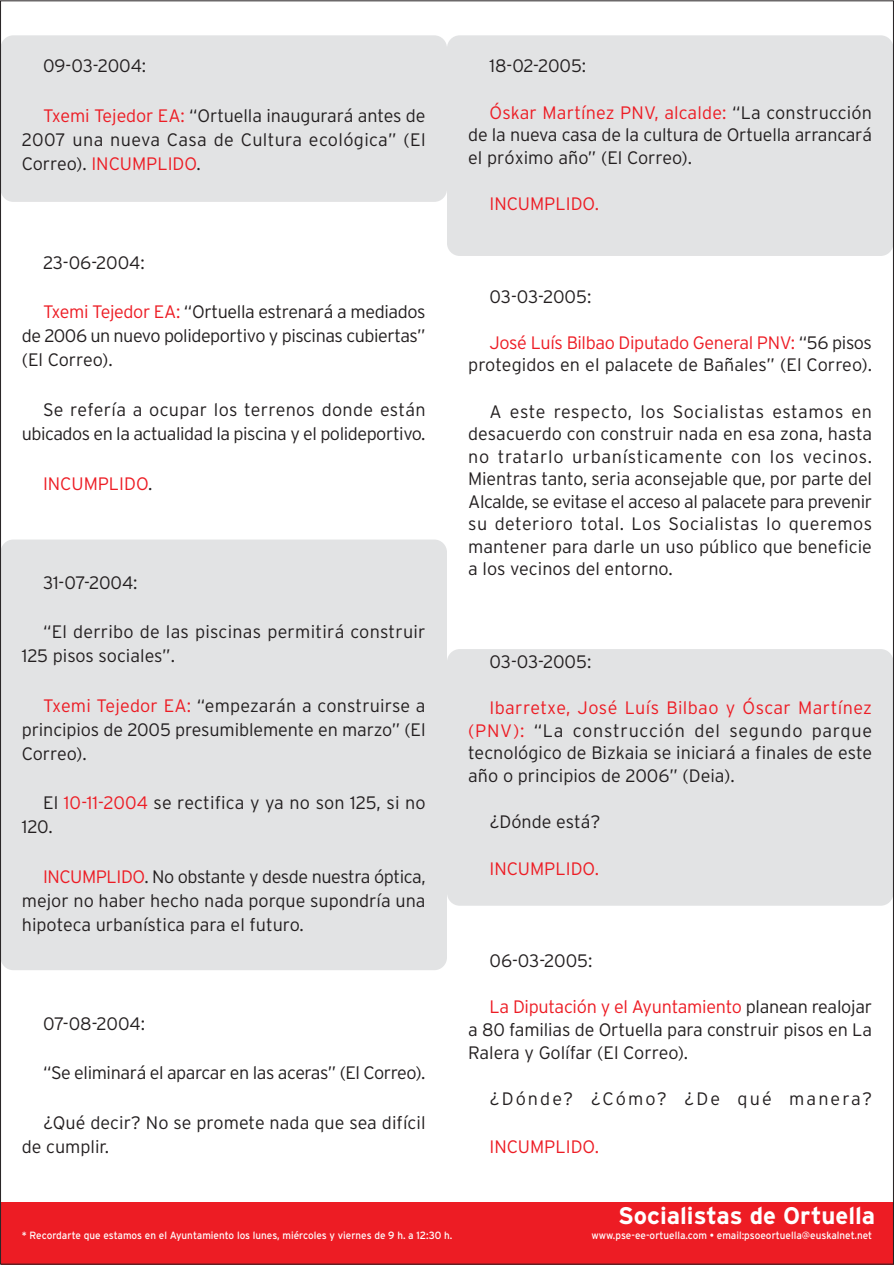
<style>
.page{position:relative;width:894px;height:1265px;background:#fff}
.page>*{position:absolute;margin:0;border:0;box-sizing:border-box;transform-origin:0 0}
.t1{font:700 24px "Interstate";color:#fff}
.t2{font:300 18px/22.5px "Interstate";color:#231f20;text-align:justify}
.t3{font:300 18px/24px "Interstate";letter-spacing:-.025em;color:#231f20;text-align:right}
.t4{font:300 18px/22.5px "Interstate";letter-spacing:-.02em;color:#231f20;text-align:right}
.t5{font:300 18px "Interstate";color:#ed1c24}
.t6{font:300 18px "Interstate";letter-spacing:.115em;color:#231f20}
.t7{font:10.5px "Interstate";color:#fff;scale:.95 1}
.s1{color:#ed1c24}
.s2{color:#231f20}
</style>
<div class="page">
<div style="left:447px;top:649px;width:446px;height:256px;background:#e2e3e4;border-radius:13px"></div>
<div style="left:447px;top:35px;width:446px;height:221px;background:#e2e3e4;border-radius:13px"></div>
<div style="left:1px;top:539px;width:446px;height:431px;background:#e2e3e4;border-radius:13px"></div>
<div style="left:1px;top:35px;width:446px;height:167px;background:#e2e3e4;border-radius:13px"></div>
<div style="left:1px;top:1201px;width:892px;height:63px;background:#ed1c24"></div>
<p class="t2" style="left:43px;top:56px;width:105px">09-03-2004:</p>
<p class="t2" style="left:22px;top:105px;width:405px;line-height:24px;text-indent:21px"><span class="s1">Txemi Tejedor EA:</span> “Ortuella inaugurará antes de 2007 una nueva Casa de Cultura ecológica” (El Correo). <span class="s1">INCUMPLIDO</span>.</p>
<p class="t2" style="left:43px;top:253px;width:103px">23-06-2004:</p>
<p class="t2" style="left:22px;top:301px;width:405px;line-height:24px;text-indent:21px"><span class="s1">Txemi Tejedor EA:</span> “Ortuella estrenará a mediados de 2006 un nuevo polideportivo y piscinas cubiertas” (El Correo).</p>
<p class="t3" style="left:22px;top:399px;width:405px">Se refería a ocupar los terrenos donde están ubicados en la actualidad la piscina y el polideportivo.</p>
<p class="t5" style="left:43px;top:476px;width:111px">INCUMPLIDO<span class="s2">.</span></p>
<p class="t2" style="left:43px;top:572px;width:96px">31-07-2004:</p>
<p class="t2" style="left:22px;top:621px;width:405px;line-height:24px;text-indent:21px">“El derribo de las piscinas permitirá construir<br>125 pisos sociales”.</p>
<p class="t2" style="left:22px;top:694px;width:405px;line-height:24px;text-indent:21px"><span class="s1">Txemi Tejedor EA:</span> “empezarán a construirse a principios de 2005 presumiblemente en marzo” (El Correo).</p>
<p class="t2" style="left:22px;top:792px;width:405px;line-height:24px;text-indent:21px">El <span class="s1">10-11-2004</span> se rectifica y ya no son 125, si no<br>120.</p>
<p class="t2" style="left:22px;top:866px;width:405px;line-height:24px;text-indent:21px"><span class="s1">INCUMPLIDO</span>. No obstante y desde nuestra óptica, mejor no haber hecho nada porque supondría una hipoteca urbanística para el futuro.</p>
<p class="t2" style="left:43px;top:1013px;width:103px">07-08-2004:</p>
<p class="t3" style="left:43px;top:1062px;width:384px">“Se eliminará el aparcar en las aceras” (El Correo).</p>
<p class="t2" style="left:22px;top:1112px;width:405px;line-height:24px;text-indent:21px">¿Qué decir? No se promete nada que sea difícil de cumplir.</p>
<p class="t2" style="left:490px;top:56px;width:98px">18-02-2005:</p>
<p class="t2" style="left:468px;top:102px;width:405px;text-indent:21px"><span class="s1">Óskar Martínez PNV, alcalde:</span> “La construcción de la nueva casa de la cultura de Ortuella arrancará el próximo año” (El Correo).</p>
<p class="t5" style="left:490px;top:197px;width:111px">INCUMPLIDO.</p>
<p class="t2" style="left:490px;top:286px;width:103px">03-03-2005:</p>
<p class="t4" style="left:468px;top:333px;width:405px"><span class="s1">José Luís Bilbao Diputado General PNV:</span> “56 pisos protegidos en el palacete de Bañales” (El Correo).</p>
<p class="t2" style="left:468px;top:401px;width:405px;text-indent:21px">A este respecto, los Socialistas estamos en desacuerdo con construir nada en esa zona, hasta no tratarlo urbanísticamente con los vecinos.<br>Mientras tanto, seria aconsejable que, por parte del Alcalde, se evitase el acceso al palacete para prevenir su deterioro total. Los Socialistas lo queremos mantener para darle un uso público que beneficie a los vecinos del entorno.</p>
<p class="t2" style="left:490px;top:652px;width:103px">03-03-2005:</p>
<p class="t2" style="left:468px;top:698px;width:405px;text-indent:21px"><span class="s1">Ibarretxe, José Luís Bilbao y Óscar Martínez (PNV):</span> “La construcción del segundo parque tecnológico de Bizkaia se iniciará a finales de este año o principios de 2006” (Deia).</p>
<p class="t2" style="left:490px;top:812px;width:113px">¿Dónde está?</p>
<p class="t5" style="left:490px;top:861px;width:111px">INCUMPLIDO.</p>
<p class="t2" style="left:490px;top:951px;width:104px">06-03-2005:</p>
<p class="t2" style="left:468px;top:997px;width:405px;text-indent:21px"><span class="s1">La Diputación y el Ayuntamiento</span> planean realojar a 80 familias de Ortuella para construir pisos en La Ralera y Golífar (El Correo).</p>
<p class="t6" style="left:490px;top:1091px;width:384px">¿Dónde? ¿Cómo? ¿De qué manera?</p>
<p class="t5" style="left:490px;top:1139px;width:111px">INCUMPLIDO.</p>
<h1 class="t1" style="left:618px;top:1206px;width:259px">Socialistas de Ortuella</h1>
<p class="t7" style="left:22px;top:1231px;width:455px">* Recordarte que estamos en el Ayuntamiento los lunes, miércoles y viernes de 9 h. a 12:30 h.</p>
<p class="t7" style="left:591px;top:1231px;width:297px">www.pse-ee-ortuella.com • email:psoeortuella@euskalnet.net</p>
</div>
